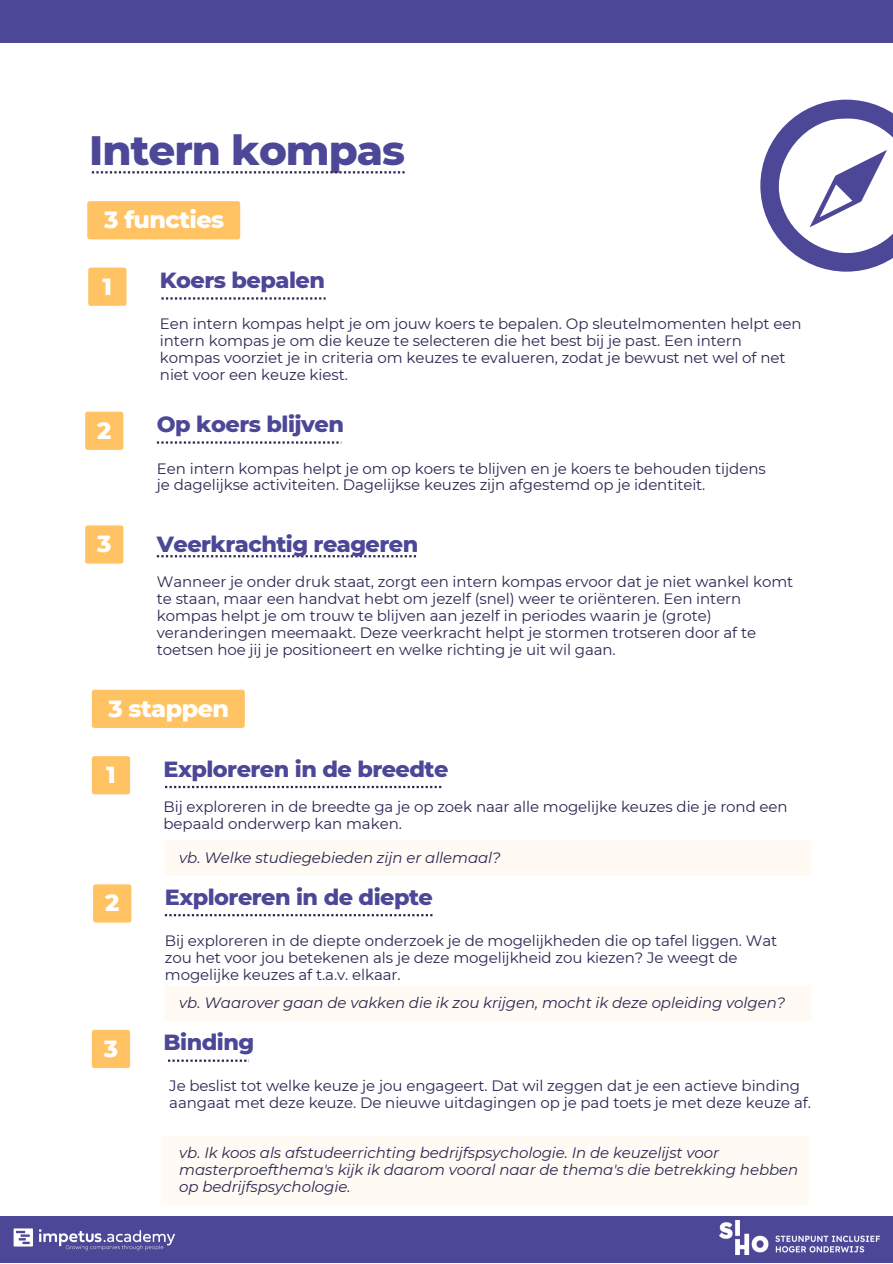
<style>
.page{position:relative;width:893px;height:1264px;background:#fff}
.page>*{position:absolute;margin:0;border:0;box-sizing:border-box;transform-origin:0 0}
.t1{font:800 41.85px "Montserrat";letter-spacing:-.025em;color:#4c4797}
.t2{font:800 23.85px "Montserrat";letter-spacing:-.025em;color:#fff}
.t3{font:800 22.35px "Montserrat";letter-spacing:-.025em;color:#4c4797}
.t4{font:15px/16.8px "Montserrat";letter-spacing:-.005em;color:#2a2751}
.t5{font:italic 15px/16.8px "Montserrat";letter-spacing:-.005em;color:#2a2751}
</style>
<div class="page">
<svg style="left:92px;top:171px;width:312px;height:2px"></svg>
<div style="left:88px;top:267px;width:38px;height:39px;background:#ffc364;border-radius:2px"></div>
<svg style="left:161px;top:297px;width:164px;height:2px"></svg>
<div style="left:85px;top:411px;width:38px;height:39px;background:#ffc364;border-radius:2px"></div>
<svg style="left:157px;top:441px;width:185px;height:2px"></svg>
<div style="left:85px;top:525px;width:38px;height:38px;background:#ffc364;border-radius:2px"></div>
<svg style="left:157px;top:555px;width:259px;height:2px"></svg>
<div style="left:87px;top:201px;width:153px;height:38px;background:#ffc364;border-radius:2px"></div>
<div style="left:92px;top:689px;width:153px;height:39px;background:#ffc364;border-radius:2px"></div>
<div style="left:92px;top:756px;width:38px;height:38px;background:#ffc364;border-radius:2px"></div>
<svg style="left:165px;top:786px;width:276px;height:2px"></svg>
<div style="left:93px;top:884px;width:38px;height:38px;background:#ffc364;border-radius:2px"></div>
<svg style="left:165px;top:914px;width:267px;height:2px"></svg>
<div style="left:92px;top:1029px;width:38px;height:39px;background:#ffc364;border-radius:2px"></div>
<svg style="left:168px;top:1059px;width:81px;height:2px"></svg>
<div style="left:0;top:1216px;width:892px;height:46px;background:#4c4797"></div>
<svg style="left:760px;top:100px;width:132px;height:172px"></svg>
<div style="left:164px;top:840px;width:647px;height:36px;background:#fffaf3"></div>
<div style="left:164px;top:985px;width:647px;height:36px;background:#fffaf3"></div>
<div style="left:161px;top:1136px;width:648px;height:69px;background:#fffaf3"></div>
<img style="left:719px;top:1220px;width:160px;height:34px">
<img style="left:13px;top:1228px;width:162px;height:23px">
<div style="left:0;top:0;width:892px;height:43px;background:#4c4797"></div>
<h1 class="t1" style="left:89px;top:124px;width:317px">Intern kompas</h1>
<h2 class="t2" style="left:104px;top:205px;width:122px">3 functies</h2>
<h2 class="t2" style="left:103px;top:271px;width:11px">1</h2>
<h3 class="t3" style="left:160px;top:266px;width:166px">Koers bepalen</h3>
<p class="t4" style="left:160px;top:315px;width:643px">Een intern kompas helpt je om jouw koers te bepalen. Op sleutelmomenten helpt een intern kompas je om die keuze te selecteren die het best bij je past. Een intern kompas voorziet je in criteria om keuzes te evalueren, zodat je bewust net wel of net niet voor een keuze kiest.</p>
<h2 class="t2" style="left:97px;top:415px;width:16px">2</h2>
<h3 class="t3" style="left:157px;top:410px;width:188px">Op koers blijven</h3>
<p class="t4" style="left:157px;top:460px;width:610px">Een intern kompas helpt je om op koers te blijven en je koers te behouden tijdens je dagelijkse activiteiten. Dagelijkse keuzes zijn afgestemd op je identiteit.</p>
<h2 class="t2" style="left:97px;top:529px;width:16px">3</h2>
<h3 class="t3" style="left:157px;top:530px;width:263px">Veerkrachtig reageren</h3>
<p class="t4" style="left:157px;top:573px;width:638px">Wanneer je onder druk staat, zorgt een intern kompas ervoor dat je niet wankel komt te staan, maar een handvat hebt om jezelf (snel) weer te oriënteren. Een intern kompas helpt je om trouw te blijven aan jezelf in periodes waarin je (grote) veranderingen meemaakt. Deze veerkracht helpt je stormen trotseren door af te toetsen hoe jij je positioneert en welke richting je uit wil gaan.</p>
<h2 class="t2" style="left:108px;top:693px;width:122px">3 stappen</h2>
<h2 class="t2" style="left:106px;top:760px;width:11px">1</h2>
<h3 class="t3" style="left:163px;top:755px;width:286px">Exploreren in de breedte</h3>
<p class="t4" style="left:163px;top:798px;width:625px">Bij exploreren in de breedte ga je op zoek naar alle mogelijke keuzes die je rond een bepaald onderwerp kan maken.</p>
<p class="t5" style="left:179px;top:849px;width:323px">vb. Welke studiegebieden zijn er allemaal?</p>
<h2 class="t2" style="left:105px;top:888px;width:16px">2</h2>
<h3 class="t3" style="left:165px;top:883px;width:269px">Exploreren in de diepte</h3>
<p class="t4" style="left:165px;top:932px;width:614px">Bij exploreren in de diepte onderzoek je de mogelijkheden die op tafel liggen. Wat zou het voor jou betekenen als je deze mogelijkheid zou kiezen? Je weegt de mogelijke keuzes af t.a.v. elkaar.</p>
<p class="t5" style="left:179px;top:994px;width:607px">vb. Waarover gaan de vakken die ik zou krijgen, mocht ik deze opleiding volgen?</p>
<h2 class="t2" style="left:104px;top:1033px;width:16px">3</h2>
<h3 class="t3" style="left:163px;top:1028px;width:92px">Binding</h3>
<p class="t4" style="left:169px;top:1077px;width:643px">Je beslist tot welke keuze je jou engageert. Dat wil zeggen dat je een actieve binding aangaat met deze keuze. De nieuwe uitdagingen op je pad toets je met deze keuze af.</p>
<p class="t5" style="left:179px;top:1144px;width:620px">vb. Ik koos als afstudeerrichting bedrijfspsychologie. In de keuzelijst voor masterproefthema's kijk ik daarom vooral naar de thema's die betrekking hebben op bedrijfspsychologie.</p>
</div>
